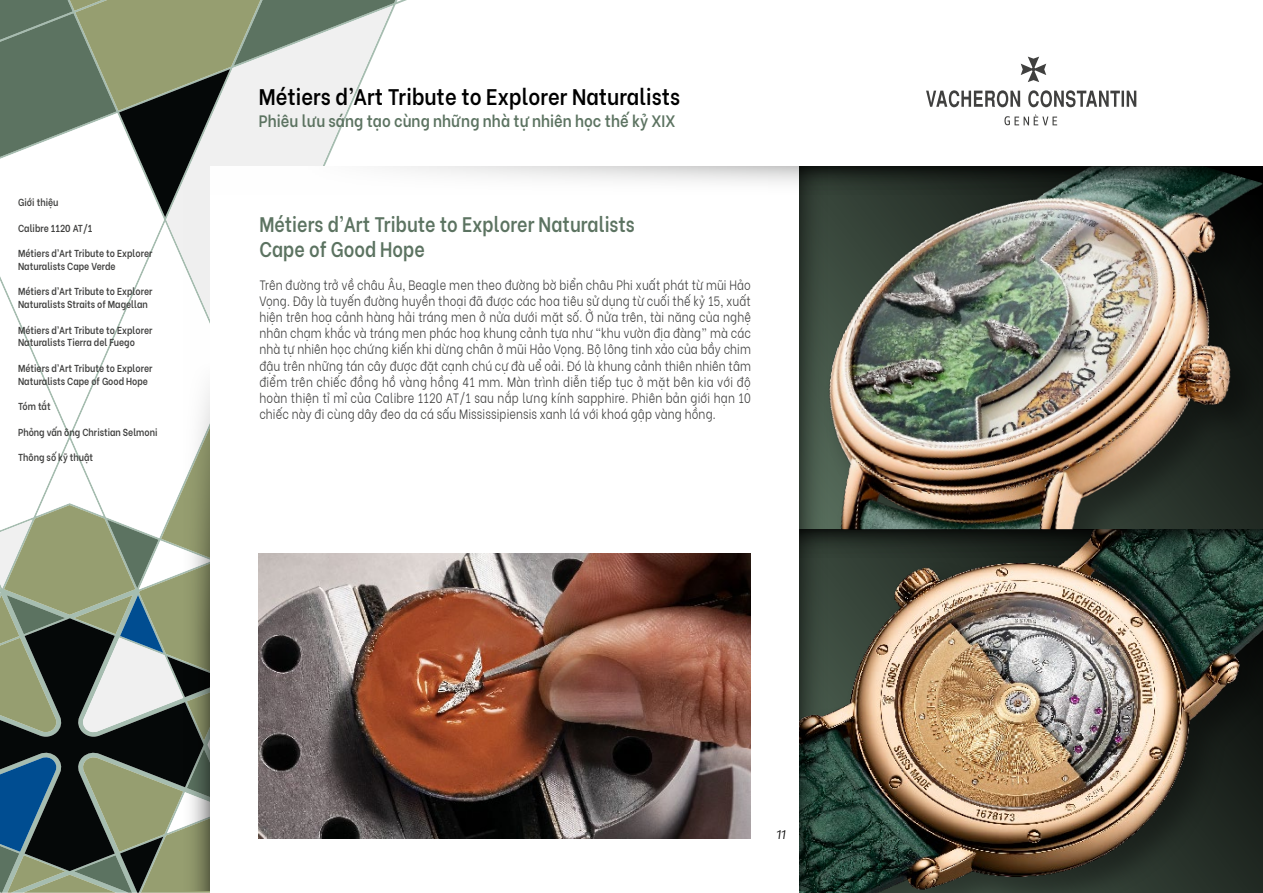
<style>
.page{position:relative;width:1263px;height:893px;background:#fff}
.page>*{position:absolute;margin:0;border:0;box-sizing:border-box;transform-origin:0 0}
.t1{font:600 22.5px "Be Vietnam";color:#000;scale:.9 1}
.t2{font:600 21px "Be Vietnam";color:#5c7361;scale:.86 1}
.t3{font:600 16.5px "Be Vietnam";color:#5c7361;scale:.9 1}
.t4{font:300 13.5px/16.2px "Be Vietnam";letter-spacing:.01em;color:#40403f;text-align:justify;scale:.83 1}
.t5{font:italic 12.75px "Prelo";color:#000}
.t6{font:600 10.05px/12.8px "Be Vietnam";color:#40403f;scale:.87 1}
</style>
<div class="page">
<svg style="left:0;top:741px;width:163px;height:8px"></svg>
<svg style="left:0;top:749px;width:210px;height:144px;background:#4b5e57"></svg>
<svg style="left:0;top:280px;width:163px;height:461px"></svg>
<svg style="left:0;top:0;width:395px;height:216px"></svg>
<svg style="left:926px;top:57px;width:210px;height:68px"></svg>
<svg style="left:163px;top:190px;width:47px;height:701px"></svg>
<div style="left:210px;top:166px;width:1052px;height:727px;background:#fff"></div>
<svg style="left:385px;top:166px;width:412px;height:17px"></svg>
<img style="left:259px;top:553px;width:492px;height:285px">
<img style="left:847px;top:214px;width:416px;height:316px">
<div style="left:799px;top:530px;width:464px;height:363px;background:#000;opacity:.38"></div>
<svg style="left:847px;top:166px;width:416px;height:48px;background:#38453e"></svg>
<svg style="left:799px;top:166px;width:48px;height:725px;background:#3a493d"></svg>
<svg style="left:799px;top:530px;width:464px;height:47px;background:#313b31"></svg>
<p class="t6" style="left:18px;top:195px;width:48px">Giới thiệu</p>
<p class="t6" style="left:18px;top:220px;width:87px">Calibre 1120 AT/1</p>
<p class="t6" style="left:18px;top:246px;width:156px">Métiers d’Art Tribute to Explorer<br>Naturalists Cape Verde</p>
<p class="t6" style="left:18px;top:284px;width:156px">Métiers d’Art Tribute to Explorer<br>Naturalists Straits of Magellan</p>
<p class="t6" style="left:18px;top:322px;width:156px">Métiers d’Art Tribute to Explorer<br>Naturalists Tierra del Fuego</p>
<p class="t6" style="left:18px;top:361px;width:156px">Métiers d’Art Tribute to Explorer<br>Naturalists Cape of Good Hope</p>
<p class="t6" style="left:18px;top:399px;width:39px">Tóm tắt</p>
<p class="t6" style="left:18px;top:424px;width:162px">Phỏng vấn ông Christian Selmoni</p>
<p class="t6" style="left:18px;top:450px;width:88px">Thông số kỹ thuật</p>
<h1 class="t1" style="left:259px;top:78px;width:469px">Métiers d’Art Tribute to Explorer Naturalists</h1>
<p class="t3" style="left:259px;top:107px;width:464px">Phiêu lưu sáng tạo cùng những nhà tự nhiên học thế kỷ XIX</p>
<p class="t2" style="left:259px;top:207px;width:438px">Métiers d’Art Tribute to Explorer Naturalists</p>
<p class="t2" style="left:259px;top:232px;width:194px">Cape of Good Hope</p>
<p class="t4" style="left:259px;top:275px;width:594px">Trên đường trở về châu Âu, Beagle men theo đường bờ biển châu Phi xuất phát từ mũi Hảo Vọng. Đây là tuyến đường huyền thoại đã được các hoa tiêu sử dụng từ cuối thế kỷ 15, xuất hiện trên hoạ cảnh hàng hải tráng men ở nửa dưới mặt số. Ở nửa trên, tài năng của nghệ nhân chạm khắc và tráng men phác hoạ khung cảnh tựa như “khu vườn địa đàng” mà các nhà tự nhiên học chứng kiến khi dừng chân ở mũi Hảo Vọng. Bộ lông tinh xảo của bầy chim đậu trên những tán cây được đặt cạnh chú cự đà uể oải. Đó là khung cảnh thiên nhiên tâm điểm trên chiếc đồng hồ vàng hồng 41 mm. Màn trình diễn tiếp tục ở mặt bên kia với độ hoàn thiện tỉ mỉ của Calibre 1120 AT/1 sau nắp lưng kính sapphire. Phiên bản giới hạn 10 chiếc này đi cùng dây đeo da cá sấu Mississipiensis xanh lá với khoá gập vàng hồng.</p>
<p class="t5" style="left:776px;top:826px;width:11px">11</p>
</div>
